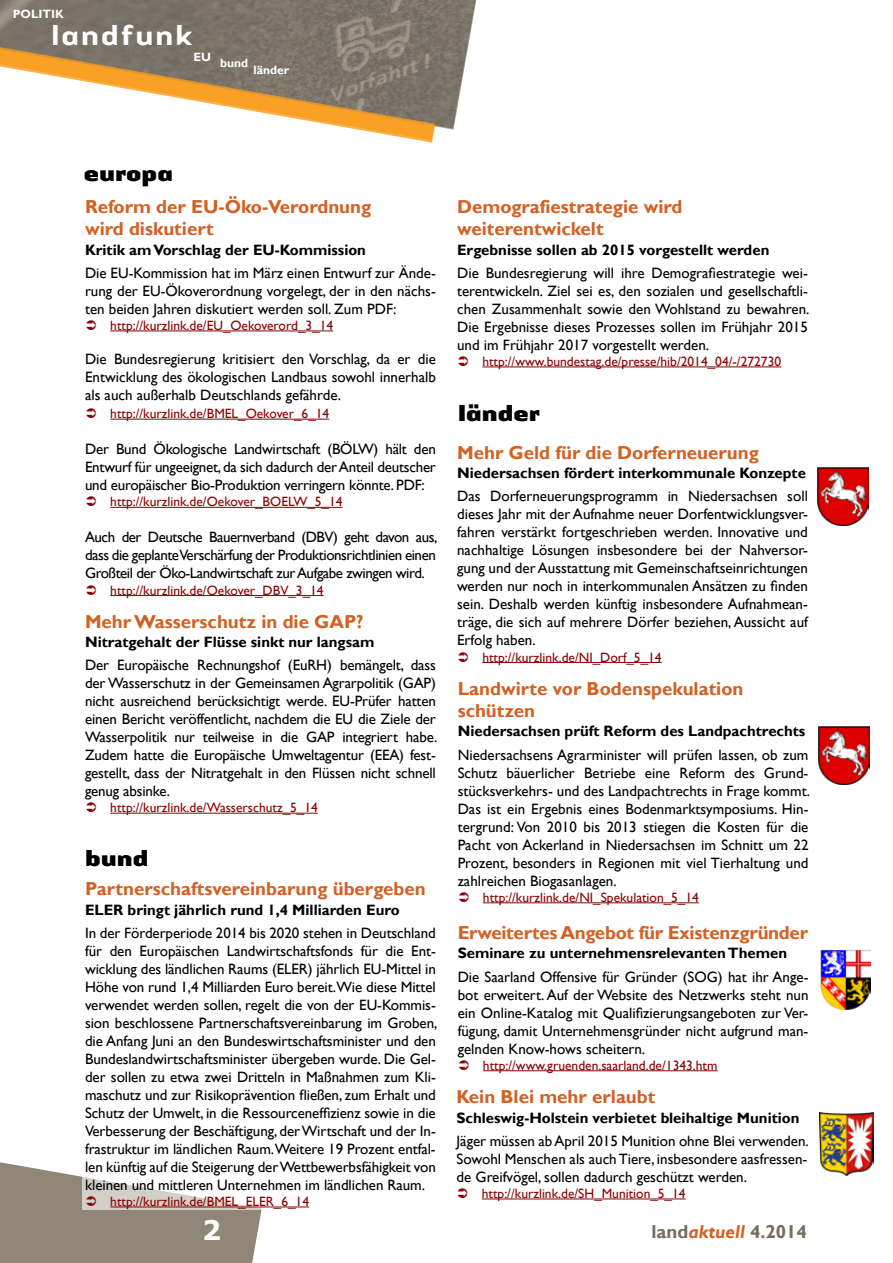
<style>
.page{position:relative;width:893px;height:1263px;background:#fff}
.page>*{position:absolute;margin:0;border:0;box-sizing:border-box;transform-origin:0 0}
.t1{font:500 30px "Authentic Sans LT";color:#fff}
.t2{font:700 27px "Verdana";color:#fff}
.t3{font:900 24px "Authentic Sans LT";color:#000}
.t4{font:700 18.75px/22.5px "Gill Sans";color:#d26123}
.t5{font:700 18.75px "Gill Sans";color:#776c5c}
.t6{font:15px/18px "Gill Sans";color:#000;text-align:justify}
.t7{font:700 15px "Gill Sans";color:#000}
.t8{font:13.5px "Gill Sans";color:#8b0304}
.t9{font:700 12px "Gill Sans";color:#fff}
.s1{font-style:italic;color:#d26123}
.s2{color:#d26123}
</style>
<div class="page">
<svg style="left:0;top:0;width:477px;height:130px;background:#857e73"></svg>
<svg style="left:0;top:43px;width:435px;height:100px"></svg>
<img style="left:820px;top:949px;width:50px;height:61px">
<hr style="left:110px;top:331px;width:223px;height:1px;background:#8b0304">
<hr style="left:110px;top:419px;width:219px;height:1px;background:#8b0304">
<hr style="left:110px;top:507px;width:233px;height:1px;background:#8b0304">
<hr style="left:110px;top:595px;width:214px;height:1px;background:#8b0304">
<hr style="left:482px;top:367px;width:299px;height:1px;background:#8b0304">
<hr style="left:482px;top:662px;width:180px;height:1px;background:#8b0304">
<hr style="left:483px;top:902px;width:216px;height:1px;background:#8b0304">
<hr style="left:483px;top:1070px;width:234px;height:1px;background:#8b0304">
<hr style="left:482px;top:1198px;width:204px;height:1px;background:#8b0304">
<hr style="left:110px;top:813px;width:208px;height:1px;background:#8b0304">
<img style="left:817px;top:467px;width:51px;height:59px">
<img style="left:818px;top:726px;width:51px;height:59px">
<img style="left:819px;top:1113px;width:54px;height:63px">
<hr style="left:110px;top:1206px;width:199px;height:1px;background:#8b0304">
<svg style="left:0;top:1162px;width:262px;height:101px"></svg>
<p class="t9" style="left:13px;top:7px;width:53px">POLITIK</p>
<h1 class="t1" style="left:51px;top:16px;width:144px">landfunk</h1>
<p class="t9" style="left:193px;top:50px;width:19px">EU</p>
<p class="t9" style="left:220px;top:56px;width:29px">bund</p>
<p class="t9" style="left:253px;top:63px;width:37px">länder</p>
<h3 class="t3" style="left:84px;top:157px;width:91px">europa</h3>
<p class="t4" style="left:85px;top:195px;width:288px">Reform der EU-Öko-Verordnung wird diskutiert</p>
<p class="t7" style="left:85px;top:241px;width:283px">Kritik am Vorschlag der EU-Kommission</p>
<p class="t6" style="left:85px;top:264px;width:352px">Die EU-Kommission hat im März einen Entwurf zur Ände&shy;rung der EU-Ökoverordnung vorgelegt, der in den nächs&shy;ten beiden Jahren diskutiert werden soll. Zum PDF:</p>
<p class="t8" style="left:110px;top:317px;width:224px">http://kurzlink.de/EU_Oekoverord_3_14</p>
<p class="t6" style="left:85px;top:350px;width:352px">Die Bundesregierung kritisiert den Vorschlag, da er die Entwicklung des ökologischen Landbaus sowohl innerhalb als auch außerhalb Deutschlands gefährde.</p>
<p class="t8" style="left:110px;top:406px;width:220px">http://kurzlink.de/BMEL_Oekover_6_14</p>
<p class="t6" style="left:85px;top:440px;width:352px">Der Bund Ökologische Landwirtschaft (BÖLW) hält den Entwurf für ungeeignet, da sich dadurch der Anteil deutscher und europäischer Bio-Produktion verringern könnte. PDF:</p>
<p class="t8" style="left:110px;top:494px;width:234px">http://kurzlink.de/Oekover_BOELW_5_14</p>
<p class="t6" style="left:85px;top:528px;width:354px">Auch der Deutsche Bauernverband (DBV) geht davon aus, dass die geplante Verschärfung der Produktionsrichtlinien einen Großteil der Öko-Landwirtschaft zur Aufgabe zwingen wird.</p>
<p class="t8" style="left:110px;top:582px;width:215px">http://kurzlink.de/Oekover_DBV_3_14</p>
<p class="t4" style="left:85px;top:610px;width:280px">Mehr Wasserschutz in die GAP?</p>
<p class="t7" style="left:85px;top:633px;width:291px">Nitratgehalt der Flüsse sinkt nur langsam</p>
<p class="t6" style="left:85px;top:656px;width:354px">Der Europäische Rechnungshof (EuRH) bemängelt, dass der Wasserschutz in der Gemeinsamen Agrarpolitik (GAP) nicht ausreichend berücksichtigt werde. EU-Prüfer hatten einen Bericht veröffentlicht, nachdem die EU die Ziele der Wasserpolitik nur teilweise in die GAP integriert habe.<br>Zudem hatte die Europäische Umweltagentur (EEA) fest&shy;gestellt, dass der Nitratgehalt in den Flüssen nicht schnell genug absinke.</p>
<p class="t8" style="left:110px;top:800px;width:209px">http://kurzlink.de/Wasserschutz_5_14</p>
<h3 class="t3" style="left:85px;top:843px;width:65px">bund</h3>
<p class="t4" style="left:85px;top:878px;width:342px">Partnerschaftsvereinbarung übergeben</p>
<p class="t7" style="left:85px;top:901px;width:316px">ELER bringt jährlich rund 1,4 Milliarden Euro</p>
<p class="t6" style="left:85px;top:923px;width:354px">In der Förderperiode 2014 bis 2020 stehen in Deutschland für den Europäischen Landwirtschaftsfonds für die Ent&shy;wicklung des ländlichen Raums (ELER) jährlich EU-Mittel in Höhe von rund 1,4 Milliarden Euro bereit.Wie diese Mittel verwendet werden sollen, regelt die von der EU-Kommis&shy;sion beschlossene Partnerschaftsvereinbarung im Groben, die Anfang Juni an den Bundeswirtschaftsminister und den Bundeslandwirtschaftsminister übergeben wurde. Die Gel&shy;der sollen zu etwa zwei Dritteln in Maßnahmen zum Kli&shy;maschutz und zur Risikoprävention fließen, zum Erhalt und Schutz der Umwelt, in die Ressourceneffizienz sowie in die Verbesserung der Beschäftigung, der Wirtschaft und der In&shy;frastruktur im ländlichen Raum.Weitere 19 Prozent entfal&shy;len künftig auf die Steigerung der Wettbewerbsfähigkeit von kleinen und mittleren Unternehmen im ländlichen Raum.</p>
<p class="t8" style="left:110px;top:1193px;width:200px">http://kurzlink.de/BMEL_ELER_6_14</p>
<h2 class="t2" style="left:202px;top:1213px;width:21px">2</h2>
<p class="t4" style="left:457px;top:195px;width:227px">Demografiestrategie wird weiterentwickelt</p>
<p class="t7" style="left:457px;top:241px;width:314px">Ergebnisse sollen ab 2015 vorgestellt werden</p>
<p class="t6" style="left:457px;top:264px;width:354px">Die Bundesregierung will ihre Demografiestrategie wei&shy;terentwickeln. Ziel sei es, den sozialen und gesellschaftli&shy;chen Zusammenhalt sowie den Wohlstand zu bewahren.<br>Die Ergebnisse dieses Prozesses sollen im Frühjahr 2015 und im Frühjahr 2017 vorgestellt werden.</p>
<p class="t8" style="left:482px;top:353px;width:300px">http://www.bundestag.de/presse/hib/2014_04/-/272730</p>
<h3 class="t3" style="left:458px;top:398px;width:83px">länder</h3>
<p class="t4" style="left:457px;top:441px;width:303px">Mehr Geld für die Dorferneuerung</p>
<p class="t7" style="left:457px;top:464px;width:350px">Niedersachsen fördert interkommunale Konzepte</p>
<p class="t6" style="left:457px;top:487px;width:352px">Das Dorferneuerungsprogramm in Niedersachsen soll dieses Jahr mit der Aufnahme neuer Dorfentwicklungsver&shy;fahren verstärkt fortgeschrieben werden. Innovative und nachhaltige Lösungen insbesondere bei der Nahversor&shy;gung und der Ausstattung mit Gemeinschaftseinrichtungen werden nur noch in interkommunalen Ansätzen zu finden sein. Deshalb werden künftig insbesondere Aufnahmean&shy;träge, die sich auf mehrere Dörfer beziehen, Aussicht auf Erfolg haben.</p>
<p class="t8" style="left:482px;top:649px;width:181px">http://kurzlink.de/NI_Dorf_5_14</p>
<p class="t4" style="left:458px;top:677px;width:287px">Landwirte vor Bodenspekulation schützen</p>
<p class="t7" style="left:458px;top:723px;width:349px">Niedersachsen prüft Reform des Landpachtrechts</p>
<p class="t6" style="left:458px;top:745px;width:354px">Niedersachsens Agrarminister will prüfen lassen, ob zum Schutz bäuerlicher Betriebe eine Reform des Grund&shy;stücksverkehrs- und des Landpachtrechts in Frage kommt.<br>Das ist ein Ergebnis eines Bodenmarktsymposiums. Hin&shy;tergrund: Von 2010 bis 2013 stiegen die Kosten für die Pacht von Ackerland in Niedersachsen im Schnitt um 22<br>Prozent, besonders in Regionen mit viel Tierhaltung und zahlreichen Biogasanlagen.</p>
<p class="t8" style="left:483px;top:889px;width:217px">http://kurzlink.de/NI_Spekulation_5_14</p>
<p class="t4" style="left:458px;top:921px;width:352px">Erweitertes Angebot für Existenzgründer</p>
<p class="t7" style="left:458px;top:945px;width:331px">Seminare zu unternehmensrelevanten Themen</p>
<p class="t6" style="left:458px;top:967px;width:352px">Die Saarland Offensive für Gründer (SOG) hat ihr Ange&shy;bot erweitert. Auf der Website des Netzwerks steht nun ein Online-Katalog mit Qualifizierungsangeboten zur Ver&shy;fügung, damit Unternehmensgründer nicht aufgrund man&shy;gelnden Know-hows scheitern.</p>
<p class="t8" style="left:483px;top:1057px;width:236px">http://www.gruenden.saarland.de/1343.htm</p>
<p class="t4" style="left:457px;top:1086px;width:200px">Kein Blei mehr erlaubt</p>
<p class="t7" style="left:457px;top:1109px;width:344px">Schleswig-Holstein verbietet bleihaltige Munition</p>
<p class="t6" style="left:457px;top:1131px;width:354px">Jäger müssen ab April 2015 Munition ohne Blei verwenden.<br>Sowohl Menschen als auch Tiere, insbesondere aasfressen&shy;de Greifvögel, sollen dadurch geschützt werden.</p>
<p class="t8" style="left:482px;top:1185px;width:205px">http://kurzlink.de/SH_Munition_5_14</p>
<p class="t5" style="left:652px;top:1220px;width:157px">land<span class="s1">aktuell</span> 4<span class="s2">.</span>2014</p>
</div>
